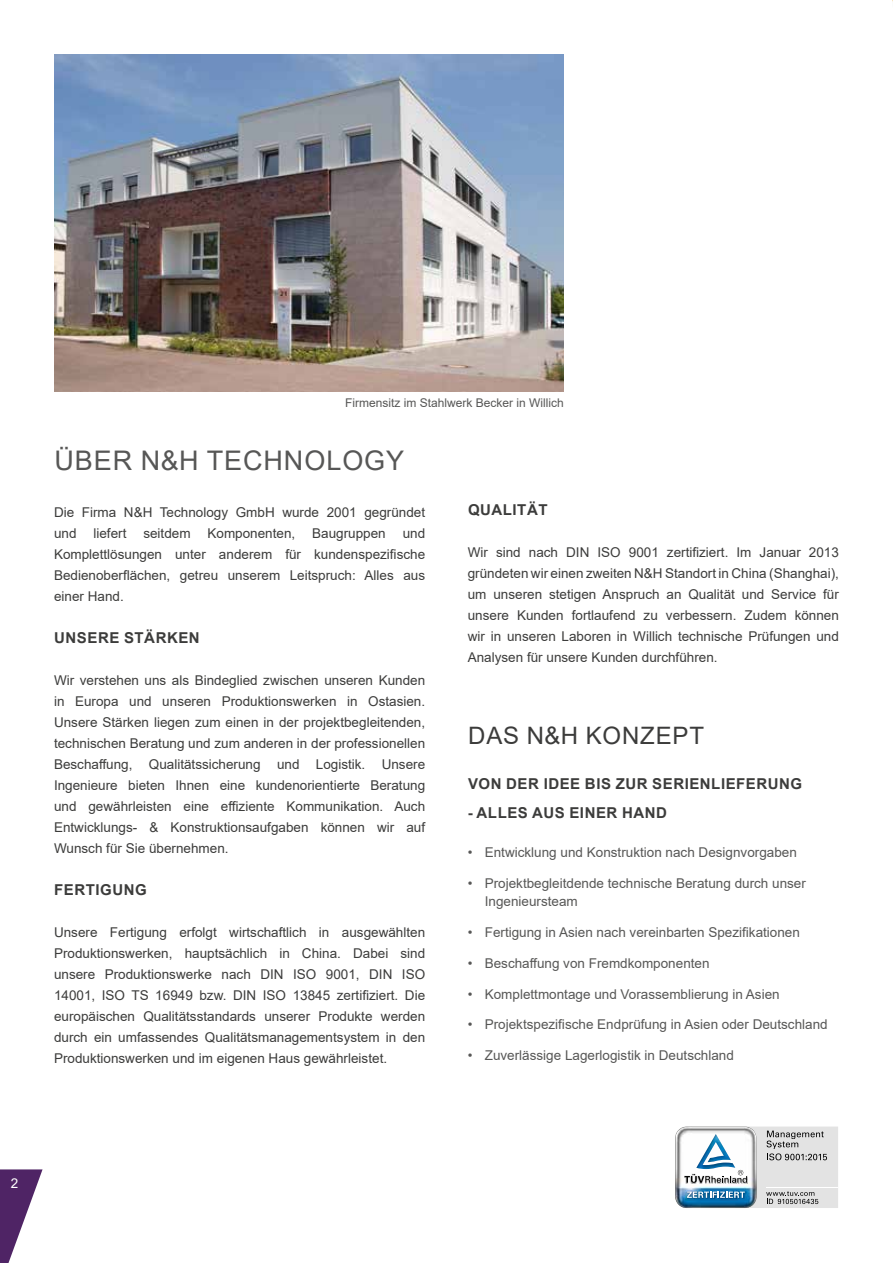
<style>
.page{position:relative;width:893px;height:1263px;background:#fff}
.page>*{position:absolute;margin:0;border:0;box-sizing:border-box;transform-origin:0 0}
.t1{font:27px "Arial";letter-spacing:.035em;color:#575756}
.t2{font:24px "Arial";letter-spacing:.035em;color:#3c3c3b}
.t3{font:700 15px "Arial";letter-spacing:.035em;color:#3c3c3b}
.t4{font:13.5px/21px "Arial";color:#3c3c3b;text-align:justify}
.t5{font:13.5px/18px "Arial";color:#575756}
.t6{font:13.5px "Arial";color:#fff}
.t7{font:12px "Arial";color:#575756}
</style>
<div class="page">
<svg style="left:0;top:1169px;width:43px;height:94px"></svg>
<img style="left:54px;top:54px;width:510px;height:337px">
<svg style="left:675px;top:1126px;width:163px;height:82px"></svg>
<p class="t7" style="left:345px;top:395px;width:220px">Firmensitz im Stahlwerk Becker in Willich</p>
<h1 class="t1" style="left:54px;top:442px;width:351px">ÜBER N&amp;H TECHNOLOGY</h1>
<p class="t4" style="left:54px;top:501px;width:373px">Die Firma N&amp;H Technology GmbH wurde 2001 gegründet und</p>
<p class="t4" style="left:93px;top:522px;width:35px">liefert</p>
<p class="t4" style="left:143px;top:522px;width:49px">seitdem</p>
<p class="t4" style="left:207px;top:522px;width:89px">Komponenten,</p>
<p class="t4" style="left:312px;top:522px;width:75px">Baugruppen</p>
<p class="t4" style="left:54px;top:522px;width:373px;text-indent:349px">und Komplettlösungen unter anderem für kundenspezifische Bedienoberflächen, getreu unserem Leitspruch: Alles aus einer Hand.</p>
<p class="t3" style="left:54px;top:627px;width:147px">UNSERE STÄRKEN</p>
<p class="t4" style="left:54px;top:669px;width:373px">Wir verstehen uns als Bindeglied zwischen unseren Kunden in Europa und unseren Produktionswerken in Ostasien.<br>Unsere Stärken liegen zum einen in der projektbegleitenden, technischen Beratung und zum anderen in der professionellen Beschaffung, Qualitätssicherung und Logistik. Unsere Ingenieure bieten Ihnen eine kundenorientierte Beratung und gewährleisten eine effiziente Kommunikation. Auch Entwicklungs- &amp; Konstruktionsaufgaben können wir auf Wunsch für Sie übernehmen.</p>
<p class="t3" style="left:54px;top:879px;width:94px">FERTIGUNG</p>
<p class="t4" style="left:54px;top:921px;width:373px">Unsere Fertigung erfolgt wirtschaftlich in ausgewählten Produktionswerken, hauptsächlich in China. Dabei sind unsere Produktionswerke nach DIN ISO 9001, DIN ISO 14001, ISO TS 16949 bzw. DIN ISO 13845 zertifiziert. Die europäischen Qualitätsstandards unserer Produkte werden durch ein umfassendes Qualitätsmanagementsystem in den Produktionswerken und im eigenen Haus gewährleistet.</p>
<p class="t3" style="left:468px;top:499px;width:81px">QUALITÄT</p>
<p class="t4" style="left:468px;top:541px;width:373px">Wir sind nach DIN ISO 9001 zertifiziert. Im Januar 2013 gründeten wir einen zweiten N&amp;H Standort in China (Shanghai), um unseren stetigen Anspruch an Qualität und Service für unsere Kunden fortlaufend zu verbessern. Zudem können wir in unseren Laboren in Willich technische Prüfungen und Analysen für unsere Kunden durchführen.</p>
<h2 class="t2" style="left:468px;top:719px;width:237px">DAS N&amp;H KONZEPT</h2>
<p class="t3" style="left:468px;top:773px;width:336px">VON DER IDEE BIS ZUR SERIENLIEFERUNG</p>
<p class="t3" style="left:468px;top:802px;width:201px">- ALLES AUS EINER HAND</p>
<p class="t5" style="left:468px;top:844px;width:331px">• Entwicklung und Konstruktion nach Designvorgaben</p>
<p class="t5" style="left:485px;top:874px;width:323px;text-indent:-17px">• Projektbegleitdende technische Beratung durch unser<br>Ingenieursteam</p>
<p class="t5" style="left:468px;top:923px;width:334px">• Fertigung in Asien nach vereinbarten Spezifikationen</p>
<p class="t5" style="left:468px;top:954px;width:243px">• Beschaffung von Fremdkomponenten</p>
<p class="t5" style="left:468px;top:985px;width:313px">• Komplettmontage und Vorassemblierung in Asien</p>
<p class="t5" style="left:468px;top:1015px;width:361px">• Projektspezifische Endprüfung in Asien oder Deutschland</p>
<p class="t5" style="left:468px;top:1046px;width:268px">• Zuverlässige Lagerlogistik in Deutschland</p>
<p class="t6" style="left:11px;top:1174px;width:9px">2</p>
</div>
